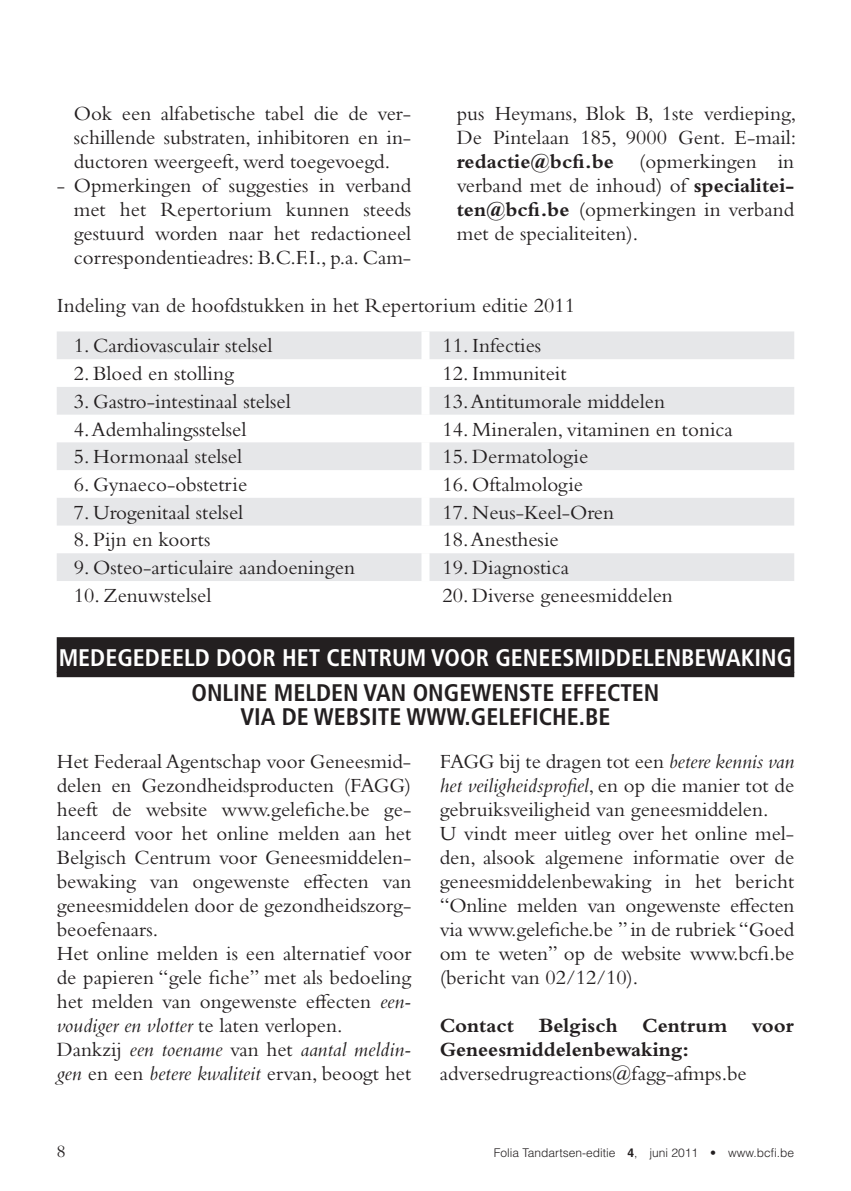
<style>
.page{position:relative;width:851px;height:1191px;background:#fff}
.page>*{position:absolute;margin:0;border:0;box-sizing:border-box;transform-origin:0 0}
.t1{font:700 condensed 24px "Frutiger LT Std";color:#231f20}
.t2{font:700 condensed 24px "Frutiger LT Std";color:#fff}
.t3{font:21px/24px "Bembo Std";color:#231f20;text-align:justify}
.t4{font:700 21px/24px "Bembo Std";color:#231f20}
.t5{font:18px "Bembo Std";color:#231f20}
.t6{font:300 12px "Helvetica LT Std";color:#231f20}
.s1{font-weight:700}
.s2{font-style:italic}
</style>
<div class="page">
<div style="left:57px;top:637px;width:737px;height:40px;background:#231f20"></div>
<svg style="left:57px;top:331px;width:737px;height:250px;fill:#e6e7e9"></svg>
<div style="left:421px;top:331px;width:8px;height:28px;background:#fff"></div>
<div style="left:421px;top:359px;width:8px;height:28px;background:#fff"></div>
<div style="left:421px;top:387px;width:8px;height:27px;background:#fff"></div>
<div style="left:421px;top:414px;width:8px;height:28px;background:#fff"></div>
<div style="left:421px;top:442px;width:8px;height:28px;background:#fff"></div>
<div style="left:421px;top:470px;width:8px;height:28px;background:#fff"></div>
<div style="left:421px;top:498px;width:8px;height:27px;background:#fff"></div>
<div style="left:421px;top:525px;width:8px;height:28px;background:#fff"></div>
<div style="left:421px;top:553px;width:8px;height:28px;background:#fff"></div>
<p class="t3" style="left:74px;top:101px;width:339px">Ook een alfabetische tabel die de ver&shy;schillende substraten, inhibitoren en in&shy;ductoren weergeeft, werd toegevoegd.</p>
<p class="t3" style="left:74px;top:173px;width:339px;text-indent:-17px">- Opmerkingen of suggesties in verband met het Repertorium kunnen steeds gestuurd worden naar het redactioneel correspondentieadres: B.C.F.I., p.a. Cam-</p>
<p class="t3" style="left:456px;top:101px;width:341px">pus Heymans, Blok B, 1ste verdieping, De Pintelaan 185, 9000 Gent. E-mail: <span class="s1">redactie@bcfi.be</span> (opmerkingen in verband met de inhoud) of <span class="s1">specialitei&shy;ten@bcfi.be</span> (opmerkingen in verband met de specialiteiten).</p>
<p class="t3" style="left:57px;top:293px;width:520px">Indeling van de hoofdstukken in het Repertorium editie 2011</p>
<p class="t3" style="left:74px;top:333px;width:200px">1. Cardiovasculair stelsel</p>
<p class="t3" style="left:442px;top:333px;width:100px">11. Infecties</p>
<p class="t3" style="left:74px;top:361px;width:162px">2. Bloed en stolling</p>
<p class="t3" style="left:442px;top:361px;width:125px">12. Immuniteit</p>
<p class="t3" style="left:74px;top:389px;width:218px">3. Gastro-intestinaal stelsel</p>
<p class="t3" style="left:442px;top:389px;width:224px">13. Antitumorale middelen</p>
<p class="t3" style="left:74px;top:416px;width:174px">4. Ademhalingsstelsel</p>
<p class="t3" style="left:442px;top:416px;width:292px">14. Mineralen, vitaminen en tonica</p>
<p class="t3" style="left:74px;top:444px;width:170px">5. Hormonaal stelsel</p>
<p class="t3" style="left:442px;top:444px;width:147px">15. Dermatologie</p>
<p class="t3" style="left:74px;top:472px;width:175px">6. Gynaeco-obstetrie</p>
<p class="t3" style="left:442px;top:472px;width:142px">16. Oftalmologie</p>
<p class="t3" style="left:74px;top:500px;width:171px">7. Urogenitaal stelsel</p>
<p class="t3" style="left:442px;top:500px;width:173px">17. Neus-Keel-Oren</p>
<p class="t3" style="left:74px;top:527px;width:138px">8. Pijn en koorts</p>
<p class="t3" style="left:442px;top:527px;width:118px">18. Anesthesie</p>
<p class="t3" style="left:74px;top:555px;width:283px">9. Osteo-articulaire aandoeningen</p>
<p class="t3" style="left:442px;top:555px;width:128px">19. Diagnostica</p>
<p class="t3" style="left:74px;top:583px;width:139px">10. Zenuwstelsel</p>
<p class="t3" style="left:442px;top:583px;width:232px">20. Diverse geneesmiddelen</p>
<p class="t2" style="left:59px;top:643px;width:34px">MEDEGEDEELD</p>
<p class="t2" style="left:216px;top:643px;width:16px">DOOR</p>
<p class="t2" style="left:282px;top:643px;width:13px">HET</p>
<p class="t2" style="left:326px;top:643px;width:29px">CENTRUM</p>
<p class="t2" style="left:431px;top:643px;width:16px">VOOR</p>
<p class="t2" style="left:495px;top:643px;width:30px">GENEESMIDDELENBEWAKING</p>
<p class="t1" style="left:191px;top:678px;width:29px">ONLINE</p>
<p class="t1" style="left:274px;top:678px;width:15px">MELDEN</p>
<p class="t1" style="left:363px;top:678px;width:15px">VAN</p>
<p class="t1" style="left:412px;top:678px;width:15px">ONGEWENSTE</p>
<p class="t1" style="left:560px;top:678px;width:13px">EFFECTEN</p>
<p class="t1" style="left:240px;top:702px;width:87px">VIA DEWEBSITE</p>
<p class="t1" style="left:406px;top:702px;width:21px">WWW</p>
<p class="t1" style="left:464px;top:702px;width:19px">.GELEFICHE</p>
<p class="t1" style="left:579px;top:702px;width:19px">.BE</p>
<p class="t3" style="left:57px;top:749px;width:356px;text-align:left">Het Federaal Agentschap voor Geneesmid&shy;delen en Gezondheidsproducten (FAGG) heeft de website www.gelefiche.be ge&shy;lanceerd voor het online melden aan het Belgisch Centrum voor Geneesmiddelen&shy;bewaking van ongewenste effecten van geneesmiddelen door de gezondheidszorg&shy;beoefenaars.<br>Het online melden is een alternatief voor de papieren “gele fiche” met als bedoeling het melden van ongewenste effecten <span class="s2">een&shy;voudiger en vlotter</span> te laten verlopen.<br>Dankzij <span class="s2">een toename</span> van het <span class="s2">aantal meldin&shy;gen</span> en een <span class="s2">betere kwaliteit</span> ervan, beoogt het</p>
<p class="t3" style="left:439px;top:749px;width:356px;text-align:left">FAGG bij te dragen tot een <span class="s2">betere kennis van het veiligheidsprofiel</span>, en op die manier tot de gebruiksveiligheid van geneesmiddelen.<br>U vindt meer uitleg over het online mel&shy;den, alsook algemene informatie over de geneesmiddelenbewaking in het bericht “Online melden van ongewenste effecten via www.gelefiche.be ” in de rubriek “Goed om te weten” op de website www.bcfi.be (bericht van 02/12/10).</p>
<p class="t4" style="left:439px;top:1013px;width:356px">Contact Belgisch Centrum voor<br>Geneesmiddelenbewaking:</p>
<p class="t3" style="left:439px;top:1061px;width:308px">adversedrugreactions@fagg-afmps.be</p>
<p class="t5" style="left:57px;top:1140px;width:10px">8</p>
<p class="t6" style="left:493px;top:1145px;width:302px">Folia Tandartsen-editie <span class="s1">4</span>, juni 2011 • www.bcfi.be</p>
</div>
